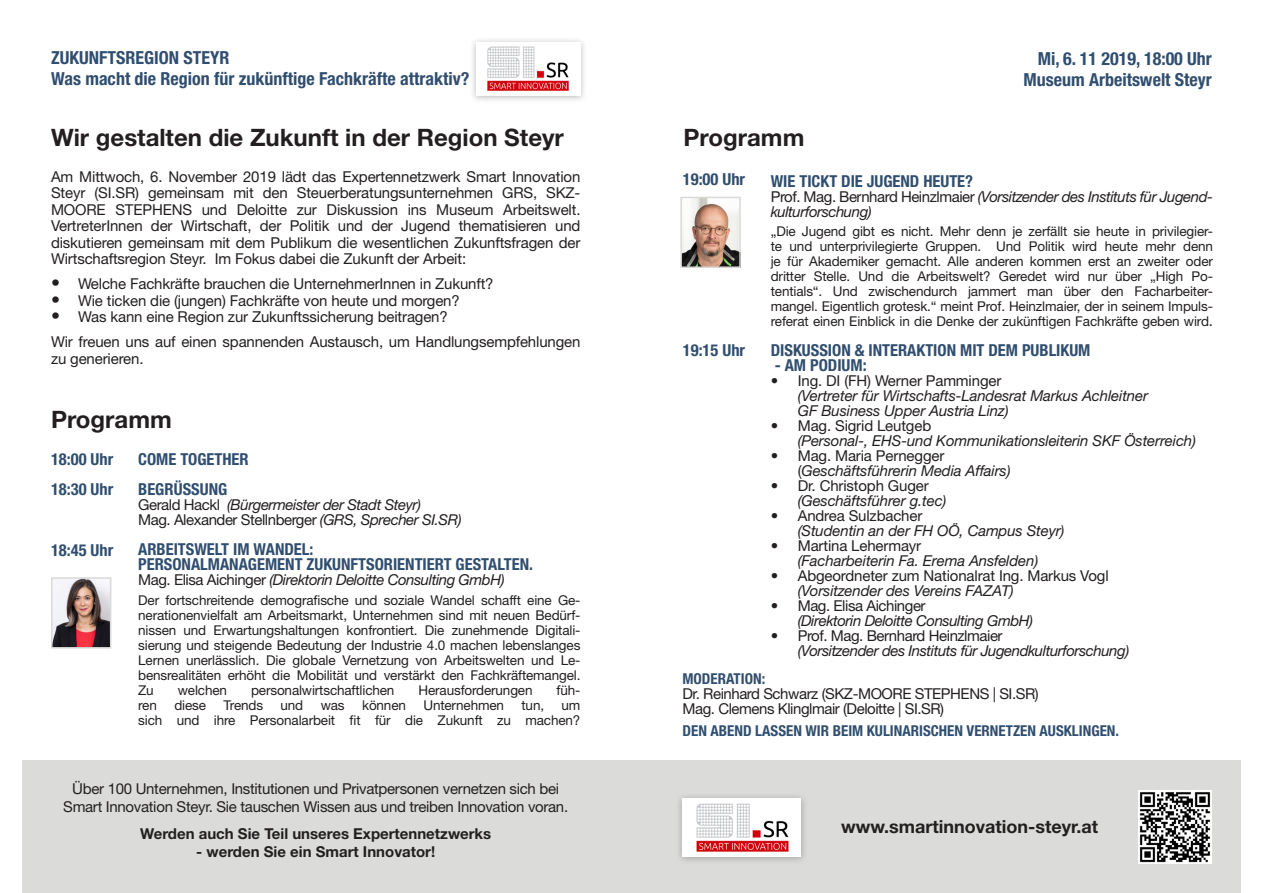
<style>
.page{position:relative;width:1263px;height:893px;background:#fff}
.page>*{position:absolute;margin:0;border:0;box-sizing:border-box;transform-origin:0 0}
.t1{font:700 24px "Helvetica Neue LT Std";color:#231f20}
.t2{font:700 condensed 18px "Helvetica Neue LT Std";color:#304e6f}
.t3{font:700 18px "Helvetica Neue LT Std";color:#231f20}
.Bold{font:700 condensed 16.5px/15px "Helvetica Neue LT Std";color:#304e6f}
.Bold-2{font:15px/16.5px "Helvetica Neue LT Std";letter-spacing:-.01em;color:#231f20}
.Bold-3{font:italic 15px/15px "Helvetica Neue LT Std";letter-spacing:-.01em;color:#231f20}
.Bold-4{font:italic 15px/15px "Helvetica Neue LT Std";letter-spacing:-.03em;color:#231f20}
.Bold-5{font:15px/15px "Helvetica Neue LT Std";letter-spacing:-.03em;color:#231f20}
.t4{font:700 15px "Helvetica Neue LT Std";color:#231f20}
.Bold-6{font:700 condensed 15px "Helvetica Neue LT Std";color:#304e6f}
.Bold-7{font:13.5px/15px "Helvetica Neue LT Std";letter-spacing:-.01em;color:#231f20;text-align:justify}
.s1{font-size:18px}
.s2{font-style:normal}
.s3{font-size:15px}
.s4{font-style:italic}
.s5{font-weight:700;font-style:normal}
</style>
<div class="page">
<div style="left:0;top:760px;width:1263px;height:133px;background:#dbdcda"></div>
<div style="left:470px;top:37px;width:117px;height:67px;background:#231f20;opacity:.3"></div>
<div style="left:476px;top:42px;width:104px;height:53px;background:#fff"></div>
<img style="left:487px;top:46px;width:82px;height:45px">
<div style="left:675px;top:793px;width:133px;height:72px;background:#231f20;opacity:.3"></div>
<div style="left:683px;top:798px;width:118px;height:58px;background:#fff"></div>
<img style="left:696px;top:803px;width:93px;height:49px">
<img style="left:1138px;top:790px;width:73px;height:73px">
<div style="left:0;top:0;width:21px;height:893px;background:#fff"></div>
<div style="left:1241px;top:0;width:21px;height:893px;background:#fff"></div>
<img style="left:54px;top:580px;width:54px;height:66px">
<div style="left:51px;top:577px;width:60px;height:72px;border:2px solid #dbdad8"></div>
<img style="left:683px;top:200px;width:55px;height:65px">
<div style="left:680px;top:197px;width:61px;height:71px;border:2px solid #dbdad8"></div>
<p class="t2" style="left:51px;top:47px;width:180px">ZUKUNFTSREGION STEYR</p>
<p class="t2" style="left:51px;top:68px;width:420px">Was macht die Region für zukünftige Fachkräfte attraktiv?</p>
<p class="t2" style="left:1038px;top:48px;width:176px">Mi, 6. 11 2019, 18:00 Uhr</p>
<p class="t2" style="left:1023px;top:69px;width:190px">Museum Arbeitswelt Steyr</p>
<p class="t1" style="left:51px;top:122px;width:514px">Wir gestalten die Zukunft in der Region Steyr</p>
<p class="t1" style="left:684px;top:123px;width:122px">Programm</p>
<p class="Bold-2" style="left:51px;top:168px;width:531px;text-align:justify">Am Mittwoch, 6. November 2019 lädt das Expertennetzwerk Smart Innovation Steyr (SI.SR) gemeinsam mit den Steuerberatungsunternehmen GRS, SKZ-MOORE STEPHENS und Deloitte zur Diskussion ins Museum Arbeitswelt.<br>VertreterInnen der Wirtschaft, der Politik und der Jugend thematisieren und diskutieren gemeinsam mit dem Publikum die wesentlichen Zukunftsfragen der Wirtschaftsregion Steyr. Im Fokus dabei die Zukunft der Arbeit:</p>
<p class="Bold-2" style="left:51px;top:275px;width:444px"><span class="s1">•</span> Welche Fachkräfte brauchen die UnternehmerInnen in Zukunft?</p>
<p class="Bold-2" style="left:51px;top:292px;width:410px"><span class="s1">•</span> Wie ticken die (jungen) Fachkräfte von heute und morgen?</p>
<p class="Bold-2" style="left:51px;top:308px;width:398px"><span class="s1">•</span> Was kann eine Region zur Zukunftssicherung beitragen?</p>
<p class="Bold-2" style="left:51px;top:333px;width:531px">Wir freuen uns auf einen spannenden Austausch, um Handlungsempfehlungen zu generieren.</p>
<p class="Bold" style="left:683px;top:172px;width:64px">19:00 Uhr</p>
<p class="Bold" style="left:771px;top:173px;width:204px">WIE TICKT DIE JUGEND HEUTE?</p>
<p class="Bold-4" style="left:771px;top:189px;width:444px"><span class="s2">Prof. Mag. Bernhard Heinzlmaier</span> (Vorsitzender des Instituts für Jugend&shy;kulturforschung)</p>
<p class="Bold-7" style="left:771px;top:224px;width:444px">„Die Jugend gibt es nicht. Mehr denn je zerfällt sie heute in privilegier&shy;te und unterprivilegierte Gruppen. Und Politik wird heute mehr denn je für Akademiker gemacht. Alle anderen kommen erst an zweiter oder dritter Stelle. Und die Arbeitswelt? Geredet wird nur über „High Po&shy;tentials“. Und zwischendurch jammert man über den Facharbeiter&shy;mangel. Eigentlich grotesk.“ meint Prof. Heinzlmaier, der in seinem Impuls&shy;referat einen Einblick in die Denke der zukünftigen Fachkräfte geben wird<span class="s3">.</span></p>
<p class="Bold" style="left:771px;top:342px;width:321px">DISKUSSION &amp; INTERAKTION MIT DEM PUBLIKUM</p>
<p class="Bold" style="left:775px;top:357px;width:93px">- AM PODIUM:</p>
<p class="Bold-3" style="left:798px;top:373px;width:352px;text-indent:-27px"><span class="s2">• Ing. DI (FH) Werner Pamminger<br></span>(Vertreter für Wirtschafts-Landesrat Markus Achleitner<br>GF Business Upper Austria Linz)</p>
<p class="Bold-3" style="left:798px;top:418px;width:400px;text-indent:-27px"><span class="s2">• Mag. Sigrid Leutgeb<br></span>(Personal-, EHS-und Kommunikationsleiterin SKF Österreich)</p>
<p class="Bold-3" style="left:798px;top:448px;width:214px;text-indent:-27px"><span class="s2">• Mag. Maria Pernegger (</span>Geschäftsführerin Media Affairs)</p>
<p class="Bold-3" style="left:798px;top:478px;width:150px;text-indent:-27px"><span class="s2">• Dr. Christoph Guger </span>(Geschäftsführer g.tec)</p>
<p class="Bold-3" style="left:798px;top:508px;width:268px;text-indent:-27px"><span class="s2">• Andrea Sulzbacher<br></span>(Studentin an der FH OÖ, Campus Steyr)</p>
<p class="Bold-3" style="left:798px;top:538px;width:242px;text-indent:-27px"><span class="s2">• Martina Lehermayr<br></span>(Facharbeiterin Fa. Erema Ansfelden)</p>
<p class="Bold-2" style="left:798px;top:568px;width:312px;line-height:15px;text-indent:-27px">• Abgeordneter zum Nationalrat Ing. Markus Vogl <span class="s4">(Vorsitzender des Vereins FAZAT)</span></p>
<p class="Bold-4" style="left:798px;top:598px;width:237px;text-indent:-27px"><span class="s5">•</span> <span class="s2">Mag. Elisa Aichinger<br></span>(Direktorin Deloitte Consulting GmbH)</p>
<p class="Bold-4" style="left:798px;top:628px;width:333px;text-indent:-27px"><span class="s5">•</span> <span class="s2">Prof. Mag. Bernhard Heinzlmaier<br></span>(Vorsitzender des Instituts für Jugendkulturforschung)</p>
<p class="Bold" style="left:683px;top:342px;width:64px">19:15 Uhr</p>
<p class="t1" style="left:51px;top:404px;width:122px">Programm</p>
<p class="Bold" style="left:138px;top:452px;width:112px">COME TOGETHER</p>
<p class="Bold" style="left:138px;top:482px;width:91px">BEGRÜSSUNG</p>
<p class="Bold-4" style="left:138px;top:497px;width:284px"><span class="s2">Gerald Hackl</span> (Bürgermeister der Stadt Steyr)</p>
<p class="Bold-5" style="left:138px;top:512px;width:325px">Mag. Alexander Stellnberger <span class="s4">(GRS, Sprecher SI.SR)</span></p>
<p class="Bold" style="left:138px;top:542px;width:396px">ARBEITSWELT IM WANDEL:<br>PERSONALMANAGEMENT ZUKUNFTSORIENTIERT GESTALTEN.</p>
<p class="Bold-4" style="left:138px;top:572px;width:368px"><span class="s2">Mag. Elisa Aichinger</span> (Direktorin Deloitte Consulting GmbH)</p>
<p class="Bold-7" style="left:138px;top:592px;width:444px">Der fortschreitende demografische und soziale Wandel schafft eine Ge&shy;nerationenvielfalt am Arbeitsmarkt, Unternehmen sind mit neuen Bedürf&shy;nissen und Erwartungshaltungen konfrontiert. Die zunehmende Digitali&shy;sierung und steigende Bedeutung der Industrie 4.0 machen lebenslanges Lernen unerlässlich. Die globale Vernetzung von Arbeitswelten und Le&shy;bensrealitäten erhöht die Mobilität und verstärkt den Fachkräftemangel.<br>Zu</p>
<p class="Bold" style="left:51px;top:451px;width:64px">18:00 Uhr</p>
<p class="Bold" style="left:51px;top:481px;width:64px">18:30 Uhr</p>
<p class="Bold" style="left:51px;top:543px;width:64px">18:45 Uhr</p>
<p class="Bold-6" style="left:682px;top:669px;width:84px">MODERATION:</p>
<p class="Bold-5" style="left:682px;top:686px;width:358px">Dr. Reinhard Schwarz (SKZ-MOORE STEPHENS | SI.SR)<br>Mag. Clemens Klinglmair (Deloitte | SI.SR)</p>
<p class="Bold-6" style="left:682px;top:721px;width:438px">DEN ABEND LASSEN WIR BEIM KULINARISCHEN VERNETZEN AUSKLINGEN.</p>
<p class="Bold-7" style="left:178px;top:682px;width:51px">welchen</p>
<p class="Bold-7" style="left:251px;top:682px;width:145px">personalwirtschaftlichen</p>
<p class="Bold-7" style="left:418px;top:682px;width:116px">Herausforderungen</p>
<p class="Bold-7" style="left:557px;top:682px;width:25px">füh-</p>
<p class="Bold-7" style="left:138px;top:697px;width:20px">ren</p>
<p class="Bold-7" style="left:174px;top:697px;width:33px">diese</p>
<p class="Bold-7" style="left:223px;top:697px;width:41px">Trends</p>
<p class="Bold-7" style="left:281px;top:697px;width:24px">und</p>
<p class="Bold-7" style="left:321px;top:697px;width:25px">was</p>
<p class="Bold-7" style="left:362px;top:697px;width:45px">können</p>
<p class="Bold-7" style="left:423px;top:697px;width:82px">Unternehmen</p>
<p class="Bold-7" style="left:521px;top:697px;width:24px">tun,</p>
<p class="Bold-7" style="left:138px;top:697px;width:444px;text-align:right">um<br>sich und ihre Personalarbeit fit für die Zukunft zu machen?</p>
<p class="Bold-2" style="left:63px;top:780px;width:506px;line-height:18px;text-align:center">Über 100 Unternehmen, Institutionen und Privatpersonen vernetzen sich bei<br>Smart Innovation Steyr. Sie tauschen Wissen aus und treiben Innovation voran.</p>
<p class="t4" style="left:140px;top:824px;width:353px">Werden auch Sie Teil unseres Expertennetzwerks</p>
<p class="t4" style="left:196px;top:842px;width:240px">- werden Sie ein Smart Innovator!</p>
<p class="t3" style="left:841px;top:816px;width:258px">www.smartinnovation-steyr.at</p>
</div>
